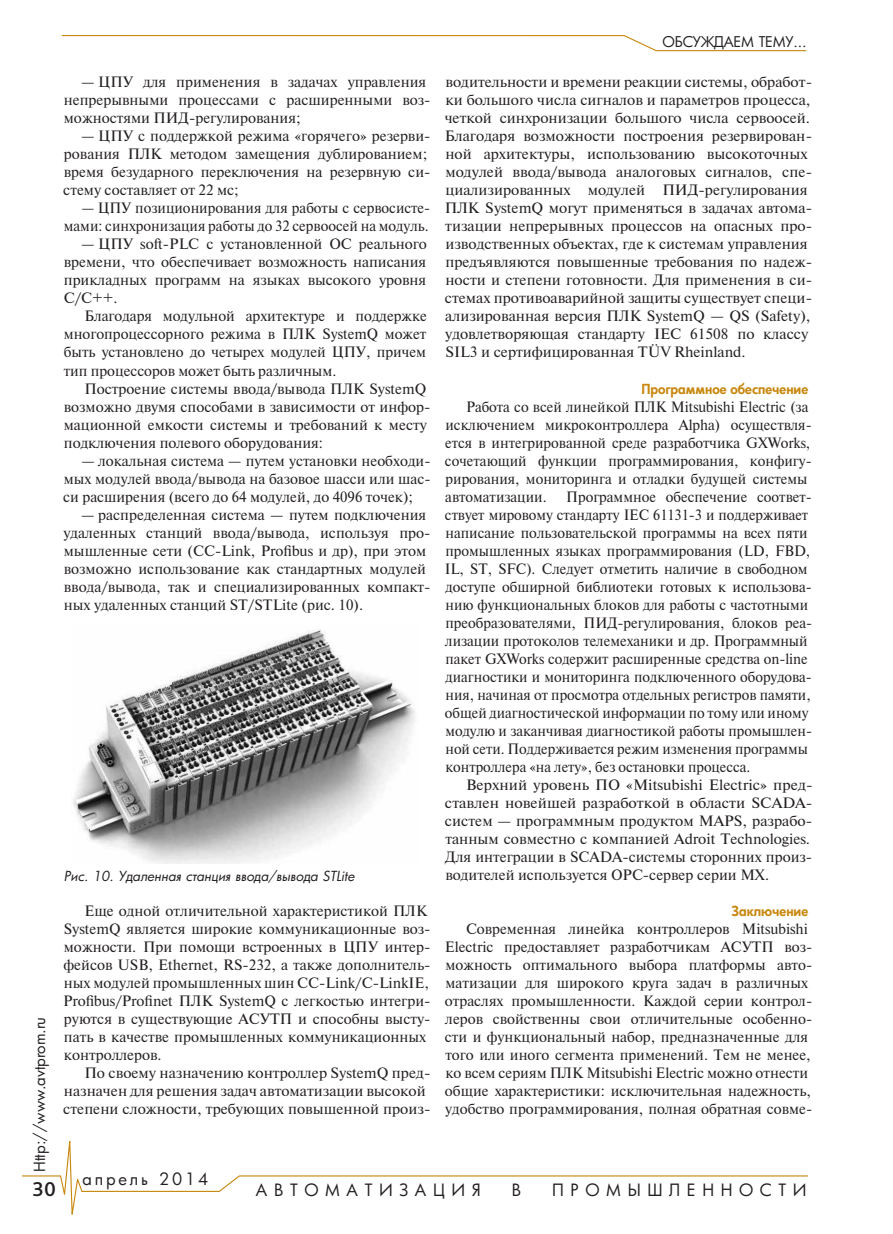
<style>
.page{position:relative;width:893px;height:1234px;background:#fff}
.page>*{position:absolute;margin:0;border:0;box-sizing:border-box;transform-origin:0 0}
.t1{font:500 21px "Bliss Pro";color:#231f20}
.t2{font:16.5px "Futura Cyr";letter-spacing:.4em;color:#231f20}
.t3{font:16.5px "Futura Cyr";letter-spacing:.17em;color:#231f20}
.t4{font:15px/18px "Newton";color:#231f20}
.t5{font:15px/18px "Newton";color:#231f20;scale:.96 1}
.t6{font:15px/18px "Newton";color:#231f20;scale:1.04 1}
.t7{font:15px "Futura Cyr";color:#231f20}
.t8{font:14.4px "Futura Cyr";letter-spacing:-.01em;color:#231f20}
.t9{font:italic 13.5px "Futura Cyr";color:#231f20}
.t10{font:800 13.5px "Futura Cyr";color:#c8880f}
</style>
<div class="page">
<svg style="left:22px;top:1141px;width:786px;height:74px"></svg>
<svg style="left:61px;top:35px;width:746px;height:17px"></svg>
<img style="left:73px;top:629px;width:342px;height:234px">
<p class="t8" style="left:662px;top:33px;width:145px">ОБСУЖДАЕМ ТЕМУ...</p>
<p class="t4" style="left:445px;top:73px;width:369px">водительности и времени реакции системы, обработ&shy;ки большого числа сигналов и параметров процесса, четкой синхронизации большого числа сервоосей.<br>Благодаря возможности построения резервирован&shy;ной архитектуры, использованию высокоточных модулей ввода/вывода аналоговых сигналов, спе&shy;циализированных модулей ПИД-регулирования ПЛК SystemQ могут применяться в задачах автома&shy;тизации непрерывных процессов на опасных про&shy;изводственных объектах, где к системам управления предъявляются повышенные требования по надеж&shy;ности и степени готовности. Для применения в си&shy;стемах противоаварийной защиты существует специ&shy;ализированная версия ПЛК SystemQ — QS (Safety), удовлетворяющая стандарту IEC 61508 по классу SIL3 и сертифицированная TÜV Rheinland.</p>
<p class="t10" style="left:641px;top:380px;width:168px">Программное обеспечение</p>
<p class="t5" style="left:445px;top:397px;width:384px;text-indent:21px">Работа со всей линейкой ПЛК Mitsubishi Electric (за исключением микроконтроллера Alpha) осуществля&shy;ется в интегрированной среде разработчика GXWorks, сочетающий функции программирования, конфигу&shy;рирования, мониторинга и отладки будущей системы автоматизации.</p>
<p class="t4" style="left:64px;top:73px;width:368px;text-indent:17px">— ЦПУ для применения в задачах управления непрерывными процессами с расширенными воз&shy;можностями ПИД-регулирования;</p>
<p class="t4" style="left:63px;top:127px;width:369px;text-indent:18px">— ЦПУ с поддержкой режима «горячего» резерви&shy;рования ПЛК методом замещения дублированием; время безударного переключения на резервную си&shy;стему составляет от 22 мс;</p>
<p class="t5" style="left:64px;top:199px;width:383px;text-align:right">— ЦПУ позиционирования для работы с сервосисте&shy;мами: синхронизация работы до 32 сервоосей на модуль.</p>
<p class="t4" style="left:64px;top:235px;width:365px;text-align:justify;text-indent:18px">— ЦПУ soft-PLC с установленной ОС реального времени, что обеспечивает возможность написания прикладных программ на языках высокого уровня C/C++.</p>
<p class="t4" style="left:64px;top:307px;width:365px;text-align:justify;text-indent:21px">Благодаря модульной архитектуре и поддержке многопроцессорного режима в ПЛК SystemQ может быть установлено до четырех модулей ЦПУ, причем тип процессоров может быть различным.</p>
<p class="t4" style="left:64px;top:379px;width:368px;text-indent:21px">Построение системы ввода/вывода ПЛК SystemQ возможно двумя способами в зависимости от инфор&shy;мационной емкости системы и требований к месту подключения полевого оборудования:</p>
<p class="t4" style="left:63px;top:451px;width:369px;text-align:justify;text-indent:18px">— локальная система — путем установки необходи&shy;мых модулей ввода/вывода на базовое шасси или шас&shy;си расширения (всего до 64 модулей, до 4096 точек);</p>
<p class="t4" style="left:64px;top:505px;width:369px;text-indent:18px">— распределенная система — путем подключения удаленных станций ввода/вывода, используя про&shy;мышленные сети (CC-Link, Profibus и др), при этом возможно использование как стандартных модулей ввода/вывода, так и специализированных компакт&shy;ных удаленных станций ST/STLite (рис. 10).</p>
<p class="t5" style="left:445px;top:487px;width:384px;text-indent:121px">Программное обеспечение соответ&shy;ствует мировому стандарту IEC 61131-3 и поддерживает написание пользовательской программы на всех пяти промышленных языках программирования (LD, FBD, IL, ST, SFC). Следует отметить наличие в свободном доступе обширной библиотеки готовых к использова&shy;нию функциональных блоков для работы с частотными преобразователями, ПИД-регулирования, блоков реа&shy;лизации протоколов телемеханики и др. Программный пакет GXWorks содержит расширенные средства on-line диагностики и мониторинга подключенного оборудова&shy;ния, начиная от просмотра отдельных регистров памяти, общей диагностической информации по тому или иному модулю и заканчивая диагностикой работы промышлен&shy;ной сети. Поддерживается режим изменения программы контроллера «на лету», без остановки процесса.</p>
<p class="t6" style="left:445px;top:775px;width:355px;text-indent:21px">Верхний уровень ПО «Mitsubishi Electric» пред&shy;ставлен новейшей разработкой в области SCADA&shy;систем — программным продуктом MAPS, разрабо&shy;танным совместно с компанией Adroit Technologies.<br>Для интеграции в SCADA-системы сторонних произ&shy;водителей используется OPC-сервер серии MX.</p>
<p class="t10" style="left:732px;top:902px;width:78px">Заключение</p>
<p class="t4" style="left:445px;top:919px;width:369px;text-indent:21px">Современная линейка контроллеров Mitsubishi Electric предоставляет разработчикам АСУТП воз&shy;можность оптимального выбора платформы авто&shy;матизации для широкого круга задач в различных отраслях промышленности. Каждой серии контрол&shy;леров свойственны свои отличительные особенно&shy;сти и функциональный набор, предназначенные для того или иного сегмента применений. Тем не менее, ко всем сериям ПЛК Mitsubishi Electric можно отнести общие характеристики: исключительная надежность, удобство программирования, полная обратная совме-</p>
<p class="t9" style="left:64px;top:867px;width:292px">Рис. 10. Удаленная станция ввода/вывода STLite</p>
<p class="t4" style="left:63px;top:901px;width:369px;text-indent:21px">Еще одной отличительной характеристикой ПЛК SystemQ является широкие коммуникационные воз&shy;можности. При помощи встроенных в ЦПУ интер&shy;фейсов USB, Ethernet, RS‑232, а также дополнитель&shy;ных модулей промышленных шин CC-Link/С-LinkIE, Profibus/Profinet ПЛК SystemQ с легкостью интегри&shy;руются в существующие АСУТП и способны высту&shy;пать в качестве промышленных коммуникационных контроллеров.</p>
<p class="t4" style="left:63px;top:1063px;width:369px;text-indent:21px">По своему назначению контроллер SystemQ пред&shy;назначен для решения задач автоматизации высокой степени сложности, требующих повышенной произ-</p>
<p class="t7" style="left:30px;top:1171px;width:157px;rotate:-90deg">Http://www.avtprom.ru</p>
<p class="t3" style="left:83px;top:1168px;width:127px">апрель 2014</p>
<h1 class="t1" style="left:33px;top:1175px;width:25px">30</h1>
<p class="t2" style="left:256px;top:1179px;width:226px">АВТОМАТИЗАЦИЯ</p>
<p class="t2" style="left:512px;top:1179px;width:11px">В</p>
<p class="t2" style="left:552px;top:1179px;width:256px">ПРОМЫШЛЕННОСТИ</p>
</div>
